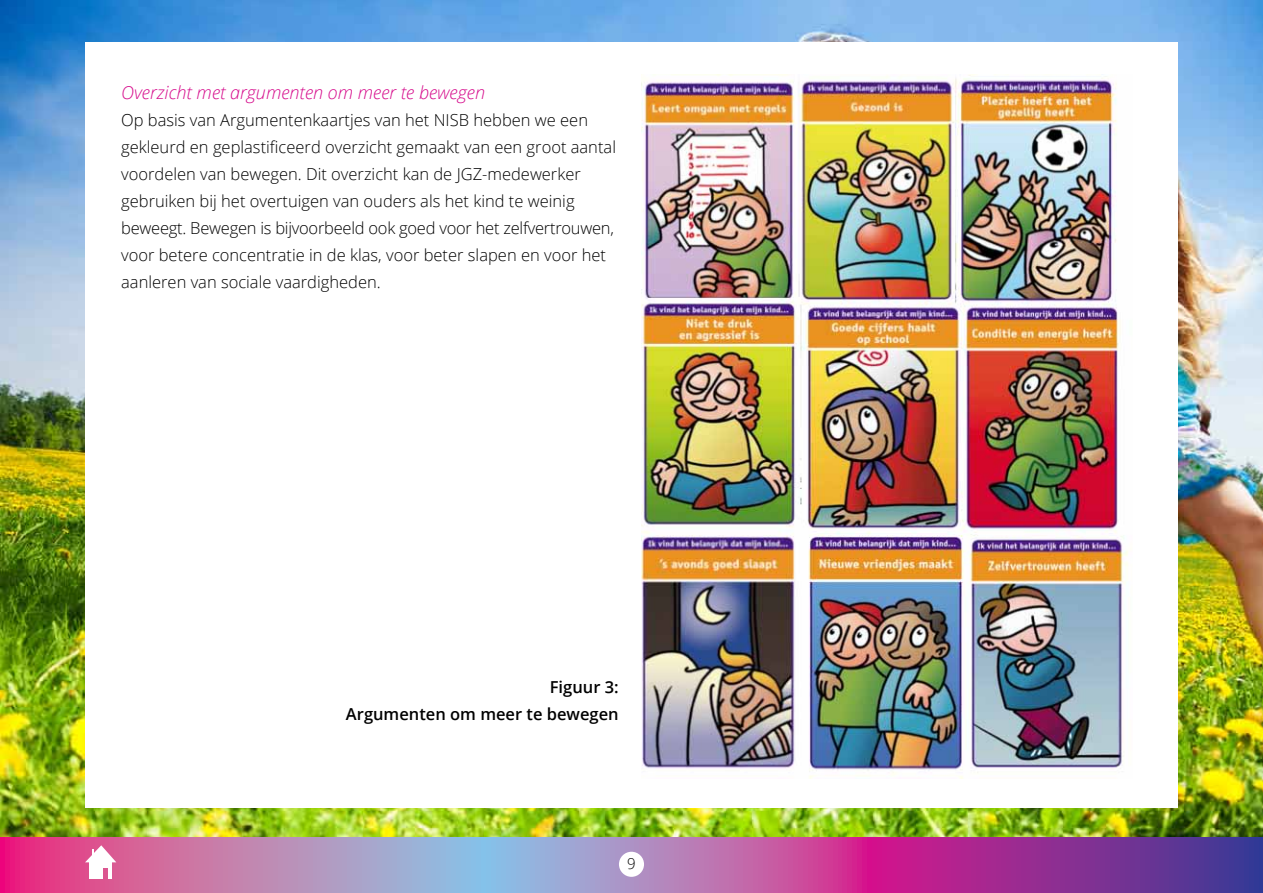
<style>
.page{position:relative;width:1263px;height:893px;background:#fff}
.page>*{position:absolute;margin:0;border:0;box-sizing:border-box;transform-origin:0 0}
.t1{font:italic 300 18px "Open Sans";color:#d60c8c}
.t2{font:300 16.5px/27px "Open Sans";color:#000}
.t3{font:600 16.5px/27px "Open Sans";color:#000;text-align:right}
.t4{font:300 15px "Open Sans";color:#000}
</style>
<div class="page">
<img style="left:0;top:0;width:1263px;height:838px">
<svg style="left:0;top:838px;width:1263px;height:55px;background:#a963a9"></svg>
<div style="left:85px;top:43px;width:1093px;height:765px;background:#fff"></div>
<div style="left:619px;top:852px;width:25px;height:25px;background:#fff;border-radius:50%"></div>
<div style="left:89px;top:859px;width:14px;height:20px;background:#fff"></div>
<hr style="left:109px;top:859px;width:3px;height:20px;background:#fff">
<svg style="left:85px;top:845px;width:31px;height:17px"></svg>
<div style="left:96px;top:859px;width:14px;height:9px;background:#fff"></div>
<img style="left:642px;top:74px;width:486px;height:704px">
<p class="t1" style="left:121px;top:80px;width:365px">Overzicht met argumenten om meer te bewegen</p>
<p class="t2" style="left:121px;top:106px;width:496px">Op basis van Argumentenkaartjes van het NISB hebben we een gekleurd en geplastificeerd overzicht gemaakt van een groot aantal voordelen van bewegen. Dit overzicht kan de JGZ-medewerker gebruiken bij het overtuigen van ouders als het kind te weinig beweegt. Bewegen is bijvoorbeeld ook goed voor het zelfvertrouwen, voor betere concentratie in de klas, voor beter slapen en voor het aanleren van sociale vaardigheden.</p>
<p class="t3" style="left:346px;top:673px;width:274px">Figuur 3:<br>Argumenten om meer te bewegen</p>
<p class="t4" style="left:627px;top:853px;width:10px">9</p>
</div>
